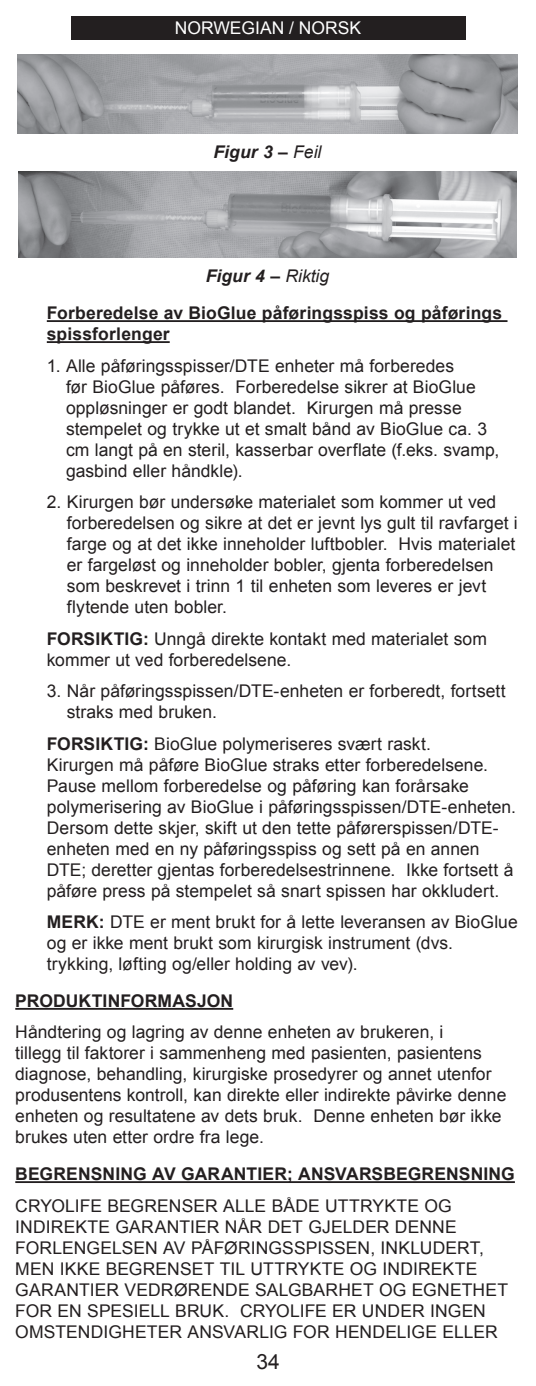
<style>
.page{position:relative;width:536px;height:1386px;background:#fff}
.page>*{position:absolute;margin:0;border:0;box-sizing:border-box;transform-origin:0 0}
.t1{font:21px "Arial";color:#231f20}
.t2{font:17.5px/21px "Arial";letter-spacing:.005em;color:#231f20}
.t3{font:700 17.5px/36.8px "Arial";letter-spacing:.01em;color:#231f20}
.t4{font:17.5px "Arial";color:#fff}
.t5{font:italic 700 17.5px "Arial";letter-spacing:.005em;color:#231f20}
.s1{font-weight:400}
.s2{font-style:italic}
.s3{font-weight:400;font-style:italic}
.s4{font-weight:700}
</style>
<div class="page">
<div style="left:71px;top:16px;width:394px;height:23px;background:#231f20"></div>
<hr style="left:47px;top:320px;width:460px;height:2px;background:#231f20">
<hr style="left:47px;top:341px;width:123px;height:2px;background:#231f20">
<hr style="left:15px;top:1008px;width:218px;height:2px;background:#231f20">
<hr style="left:15px;top:1181px;width:499px;height:2px;background:#231f20">
<img style="left:18px;top:54px;width:499px;height:79px">
<img style="left:19px;top:172px;width:497px;height:86px">
<p class="t4" style="left:175px;top:16px;width:188px">NORWEGIAN / NORSK</p>
<p class="t4" style="left:241px;top:16px;width:67px">NGLISH</p>
<p class="t5" style="left:213px;top:140px;width:109px">Figur 3 – <span class="s1">Feil</span></p>
<p class="t3" style="left:47px;top:259px;width:456px;text-indent:159px"><span class="s2">Figur 4 –</span> <span class="s3">Riktig<br></span>Forberedelse av BioGlue påføringsspiss og påførings</p>
<p class="t3" style="left:47px;top:316px;width:124px">spissforlenger</p>
<p class="t2" style="left:66px;top:355px;width:434px;text-indent:-19px">1. Alle påføringsspisser/DTE enheter må forberedes<br>før BioGlue påføres. Forberedelse sikrer at BioGlue oppløsninger er godt blandet. Kirurgen må presse stempelet og trykke ut et smalt bånd av BioGlue ca. 3 cm langt på en steril, kasserbar overflate (f.eks. svamp, gasbind eller håndkle).</p>
<p class="t2" style="left:67px;top:492px;width:452px;text-indent:-20px">2. Kirurgen bør undersøke materialet som kommer ut ved forberedelsen og sikre at det er jevnt lys gult til ravfarget i farge og at det ikke inneholder luftbobler. Hvis materialet er fargeløst og inneholder bobler, gjenta forberedelsen som beskrevet i trinn 1 til enheten som leveres er jevt flytende uten bobler.</p>
<p class="t2" style="left:47px;top:628px;width:441px"><span class="s4">FORSIKTIG:</span> Unngå direkte kontakt med materialet som kommer ut ved forberedelsene.</p>
<p class="t2" style="left:67px;top:681px;width:440px;text-indent:-20px">3. Når påføringsspissen/DTE-enheten er forberedt, fortsett straks med bruken.</p>
<p class="t2" style="left:47px;top:733px;width:470px"><span class="s4">FORSIKTIG:</span> BioGlue polymeriseres svært raskt.<br>Kirurgen må påføre BioGlue straks etter forberedelsene.<br>Pause mellom forberedelse og påføring kan forårsake polymerisering av BioGlue i påføringsspissen/DTE-enheten.<br>Dersom dette skjer, skift ut den tette påførerspissen/DTE&shy;enheten med en ny påføringsspiss og sett på en annen DTE; deretter gjentas forberedelsestrinnene. Ikke fortsett å påføre press på stempelet så snart spissen har okkludert.</p>
<p class="t2" style="left:47px;top:912px;width:472px"><span class="s4">MERK:</span> DTE er ment brukt for å lette leveransen av BioGlue og er ikke ment brukt som kirurgisk instrument (dvs. trykking, løfting og/eller holding av vev).</p>
<p class="t3" style="left:15px;top:983px;width:219px">PRODUKTINFORMASJON</p>
<p class="t2" style="left:15px;top:1022px;width:492px">Håndtering og lagring av denne enheten av brukeren, i<br>tillegg til faktorer i sammenheng med pasienten, pasientens diagnose, behandling, kirurgiske prosedyrer og annet utenfor produsentens kontroll, kan direkte eller indirekte påvirke denne enheten og resultatene av dets bruk. Denne enheten bør ikke brukes uten etter ordre fra lege.</p>
<p class="t3" style="left:15px;top:1156px;width:501px">BEGRENSNING AV GARANTIER; ANSVARSBEGRENSNING</p>
<p class="t2" style="left:15px;top:1195px;width:494px">CRYOLIFE BEGRENSER ALLE BÅDE UTTRYKTE OG INDIREKTE GARANTIER NÅR DET GJELDER DENNE FORLENGELSEN AV PÅFØRINGSSPISSEN, INKLUDERT, MEN IKKE BEGRENSET TIL UTTRYKTE OG INDIREKTE GARANTIER VEDRØRENDE SALGBARHET OG EGNETHET FOR EN SPESIELL BRUK. CRYOLIFE ER UNDER INGEN OMSTENDIGHETER ANSVARLIG FOR HENDELIGE ELLER</p>
<p class="t1" style="left:256px;top:1348px;width:25px">34</p>
</div>
